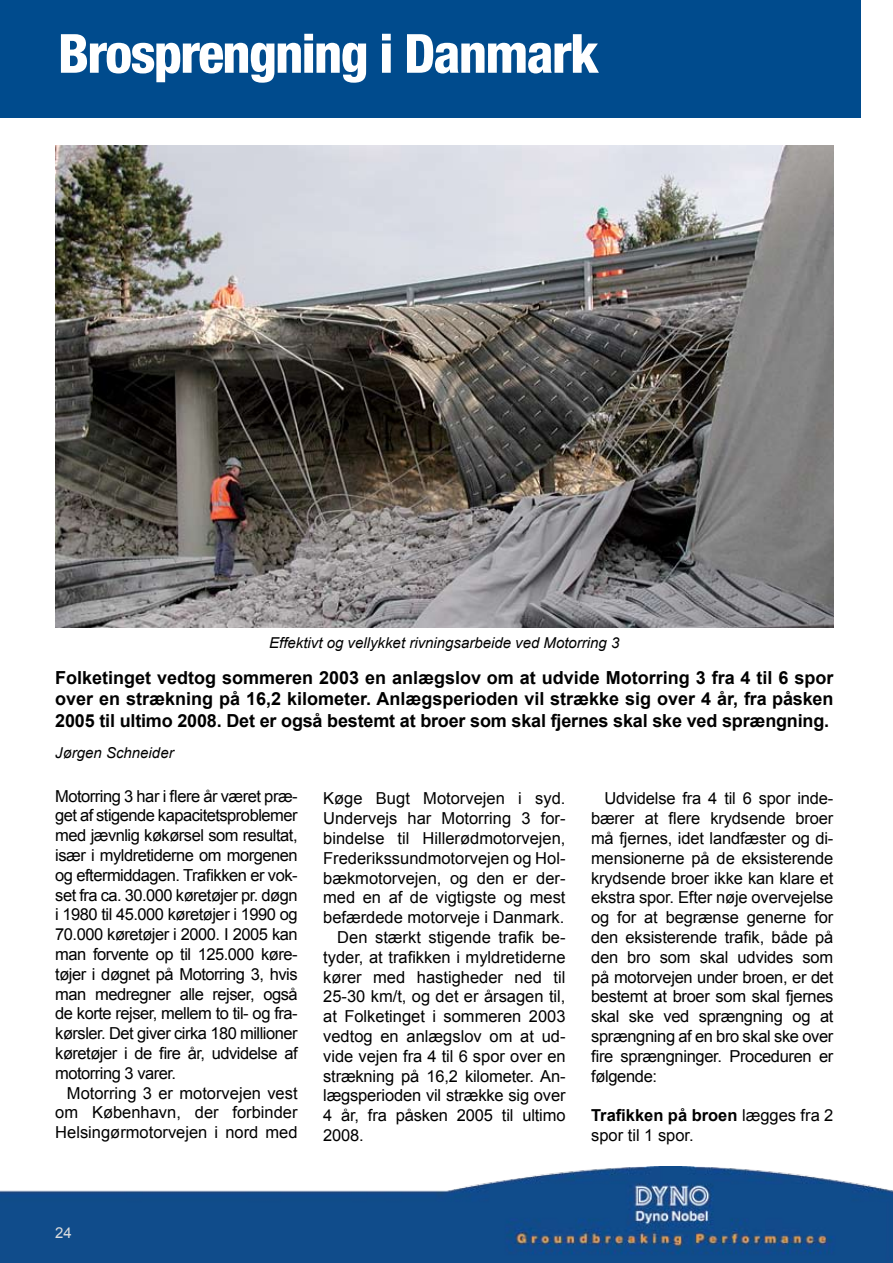
<style>
.page{position:relative;width:893px;height:1263px;background:#fff}
.page>*{position:absolute;margin:0;border:0;box-sizing:border-box;transform-origin:0 0}
.t1{font:800 condensed 54px "Helvetica Neue";letter-spacing:-.03em;color:#fff}
.t2{font:700 18px/21.6px "Arial";letter-spacing:-.01em;color:#000;text-align:justify}
.t3{font:16.5px/19.8px "Arial";color:#000;text-align:justify}
.t4{font:italic 15px "Arial";color:#000}
.t5{font:15px "Arial";color:#dcddde}
.s1{font-weight:700}
</style>
<div class="page">
<img style="left:0;top:1167px;width:891px;height:96px">
<img style="left:891px;top:1190px;width:2px;height:73px">
<div style="left:0;top:0;width:860px;height:118px;background:#004b8d"></div>
<img style="left:55px;top:145px;width:778px;height:482px">
<h1 class="t1" style="left:58px;top:20px;width:542px">Brosprengning i Danmark</h1>
<p class="t4" style="left:269px;top:632px;width:352px">Effektivt og vellykket rivningsarbeide ved Motorring 3</p>
<p class="t2" style="left:55px;top:667px;width:780px">Folketinget vedtog sommeren 2003 en anlægslov om at udvide Motorring 3 fra 4 til 6 spor over en strækning på 16,2 kilometer. Anlægsperioden vil strække sig over 4 år, fra påsken 2005 til ultimo 2008. Det er også bestemt at broer som skal fjernes skal ske ved sprængning.</p>
<p class="t4" style="left:55px;top:743px;width:120px">Jørgen Schneider</p>
<p class="t3" style="left:55px;top:786px;width:244px">Motorring 3 har i flere år været præ&shy;get af stigende kapacitetsproblemer med jævnlig køkørsel som resultat, især i myldretiderne om morgenen og eftermiddagen. Trafikken er vok&shy;set fra ca. 30.000 køretøjer pr. døgn i 1 980 til 45.000 køretøjer i 1 990 og 70.000 køretøjer i 2000. I 2005 kan man forvente op til 125.000 køre&shy;tøjer i døgnet på Motorring 3, hvis man medregner alle rejser, også de korte rejser, mellem to til- og fra&shy;kørsler. Det giver cirka 1 80 millioner køretøjer i de fire år, udvidelse af motorring 3 varer.</p>
<p class="t3" style="left:55px;top:1083px;width:244px;text-indent:12px">Motorring 3 er motorvejen vest om København, der forbinder Helsingørmotorvejen i nord med</p>
<p class="t3" style="left:323px;top:789px;width:244px">Køge Bugt Motorvejen i syd.</p>
<p class="t3" style="left:323px;top:809px;width:244px">Undervejs har Motorring 3 for-</p>
<p class="t3" style="left:323px;top:828px;width:244px">bindelse til Hillerødmotorvejen,</p>
<p class="t3" style="left:323px;top:848px;width:244px">Frederikssundmotorvejen og Hol-</p>
<p class="t3" style="left:323px;top:868px;width:244px">bækmotorvejen, og den er der-</p>
<p class="t3" style="left:323px;top:888px;width:244px">med en af de vigtigste og mest</p>
<p class="t3" style="left:323px;top:908px;width:243px">befærdede motorveje i Danmark.</p>
<p class="t3" style="left:337px;top:927px;width:230px">Den stærkt stigende trafik be-</p>
<p class="t3" style="left:323px;top:947px;width:244px">tyder, at trafikken i myldretiderne</p>
<p class="t3" style="left:323px;top:967px;width:244px">kører med hastigheder ned til</p>
<p class="t3" style="left:323px;top:987px;width:244px">25-30 km/t, og det er årsagen til,</p>
<p class="t3" style="left:323px;top:1007px;width:244px">at Folketinget i sommeren 2003</p>
<p class="t3" style="left:323px;top:1026px;width:244px">vedtog en anlægslov om at ud-</p>
<p class="t3" style="left:323px;top:1046px;width:244px">vide vejen fra 4 til 6 spor over en</p>
<p class="t3" style="left:323px;top:1066px;width:244px">strækning på 1 6,2 kilometer. An-</p>
<p class="t3" style="left:323px;top:1086px;width:244px">lægsperioden vil strække sig over</p>
<p class="t3" style="left:323px;top:1106px;width:244px">4 år, fra påsken 2005 til ultimo</p>
<p class="t3" style="left:323px;top:1125px;width:42px">2008.</p>
<p class="t3" style="left:591px;top:789px;width:244px;text-indent:13px">Udvidelse fra 4 til 6 spor inde&shy;bærer at flere krydsende broer må fjernes, idet landfæster og di&shy;mensionerne på de eksisterende krydsende broer ikke kan klare et ekstra spor. Efter nøje overvejelse og for at begrænse generne for den eksisterende trafik, både på den bro som skal udvides som på motorvejen under broen, er det bestemt at broer som skal fjernes skal ske ved sprængning og at sprængning af en bro skal ske over fire sprængninger. Proceduren er følgende:</p>
<p class="t3" style="left:591px;top:1106px;width:243px"><span class="s1">Trafikken på broen</span> lægges fra 2 spor til 1 spor.</p>
<p class="t5" style="left:55px;top:1223px;width:18px">24</p>
</div>
